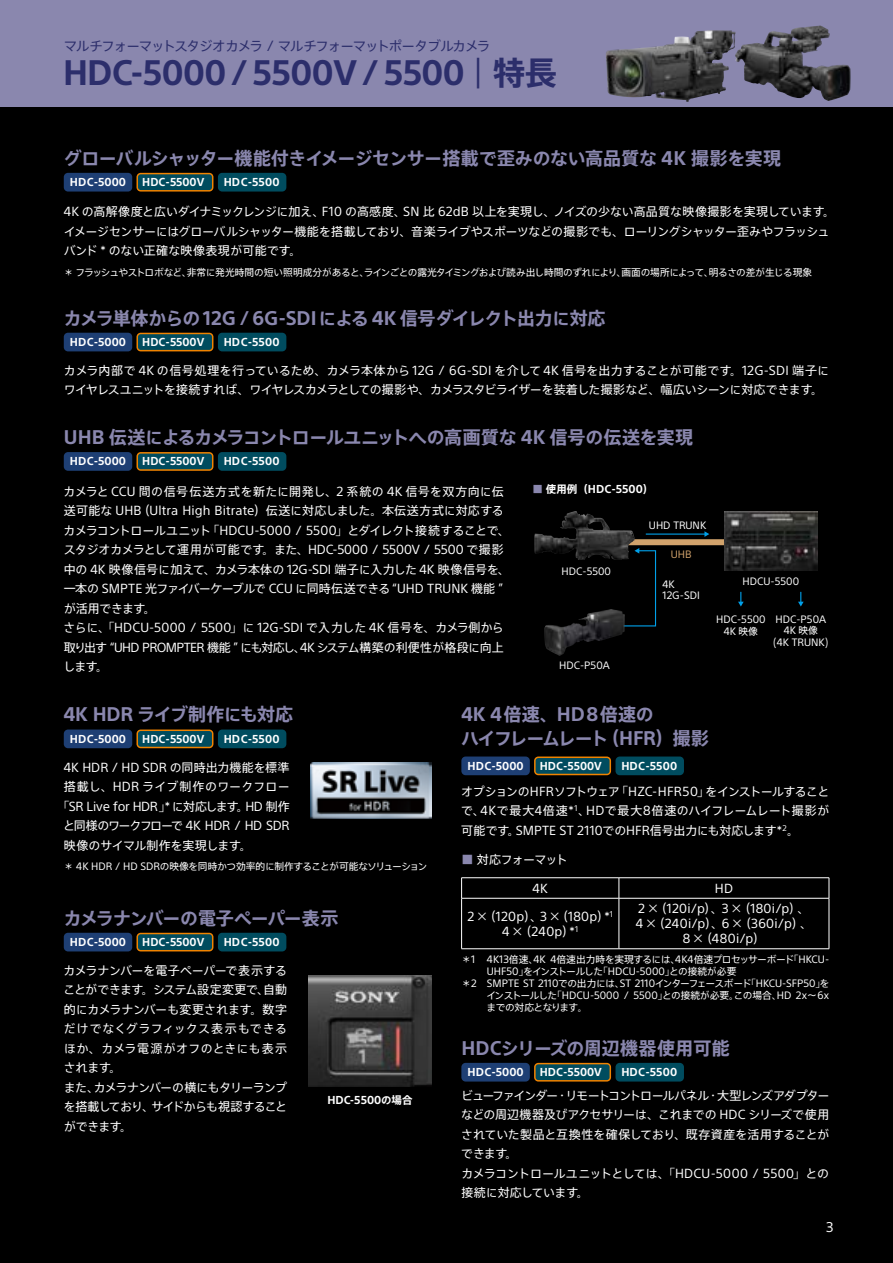
<style>
.page{position:relative;width:893px;height:1263px;background:#000}
.page>*{position:absolute;margin:0;border:0;box-sizing:border-box;transform-origin:0 0}
.t1{font:700 32.25px "SST Jp Pro";letter-spacing:-.02em;color:#2c2e6b}
.t2{font:700 18px/24px "SST Jp Pro";letter-spacing:-.02em;color:#8a87ae}
.t3{font:700 18px "SST Jp Pro";letter-spacing:-.07em;color:#8a87ae}
.t4{font:13.8px "SST";color:#fff}
.t5{font:13.5px "SST Jp Pro";letter-spacing:-.08em;color:#2c2e6b}
.t6{font:12px/19.5px "SST Jp Pro";letter-spacing:-.01em;color:#fff}
.t7{font:12px/19.5px "SST Jp Pro";letter-spacing:-.035em;color:#fff}
.t8{font:12px/15px "SST Jp Pro";letter-spacing:.03em;color:#fff;text-align:center}
.t9{font:12px "SST Jp Pro";letter-spacing:-.05em;color:#fff}
.t10{font:12px "SST Jp Pro";letter-spacing:.02em;color:#fff}
.t11{font:12px "SST Jp Pro";letter-spacing:-.06em;color:#fff}
.t12{font:700 10.5px "SST Jp Pro";color:#fff}
.t13{font:9.75px/11.2px "SST Jp Pro";color:#fff;text-align:center}
.t14{font:9.75px "SST Jp Pro";letter-spacing:-.04em;color:#fff}
.t15{font:9.75px "SST Jp Pro";letter-spacing:-.02em;color:#fff}
.t16{font:9.75px "SST Jp Pro";letter-spacing:-.06em;color:#fff}
.t17{font:9.75px "SST Jp Pro";color:#d2a36c}
.s1{font-weight:400;font-size:30.6px}
.s2{color:#8a87ae}
</style>
<div class="page">
<div style="left:0;top:0;width:893px;height:106px;background:#8a87ae"></div>
<div style="left:64px;top:173px;width:68px;height:19px;background:#1e3f74;border-radius:4px"></div>
<svg style="left:136px;top:173px;width:77px;height:19px"></svg>
<div style="left:218px;top:173px;width:68px;height:19px;background:#004c5f;border-radius:4px"></div>
<div style="left:64px;top:333px;width:68px;height:18px;background:#1e3f74;border-radius:4px"></div>
<svg style="left:136px;top:333px;width:77px;height:18px"></svg>
<div style="left:218px;top:333px;width:68px;height:18px;background:#004c5f;border-radius:4px"></div>
<div style="left:64px;top:452px;width:68px;height:19px;background:#1e3f74;border-radius:4px"></div>
<svg style="left:136px;top:452px;width:77px;height:19px"></svg>
<div style="left:218px;top:452px;width:68px;height:19px;background:#004c5f;border-radius:4px"></div>
<svg style="left:613px;top:539px;width:111px;height:6px"></svg>
<img style="left:556px;top:511px;width:20px;height:28px">
<hr style="left:646px;top:533px;width:59px;height:2px;background:#00a0e9">
<svg style="left:704px;top:531px;width:5px;height:6px"></svg>
<svg style="left:798px;top:592px;width:6px;height:14px"></svg>
<svg style="left:738px;top:592px;width:6px;height:14px"></svg>
<svg style="left:620px;top:548px;width:37px;height:79px"></svg>
<img style="left:724px;top:512px;width:94px;height:58px">
<img style="left:573px;top:609px;width:38px;height:17px">
<div style="left:64px;top:729px;width:68px;height:19px;background:#1e3f74;border-radius:4px"></div>
<svg style="left:136px;top:729px;width:77px;height:19px"></svg>
<div style="left:218px;top:729px;width:68px;height:19px;background:#004c5f;border-radius:4px"></div>
<div style="left:64px;top:933px;width:68px;height:18px;background:#1e3f74;border-radius:4px"></div>
<svg style="left:136px;top:933px;width:77px;height:18px"></svg>
<div style="left:218px;top:933px;width:68px;height:18px;background:#004c5f;border-radius:4px"></div>
<div style="left:461px;top:756px;width:69px;height:19px;background:#1e3f74;border-radius:4px"></div>
<svg style="left:534px;top:756px;width:77px;height:19px"></svg>
<div style="left:615px;top:756px;width:69px;height:19px;background:#004c5f;border-radius:4px"></div>
<svg style="left:461px;top:878px;width:1px;height:20px"></svg>
<hr style="left:461px;top:877px;width:158px;height:1px;background:#fff">
<hr style="left:461px;top:898px;width:158px;height:1px;background:#fff">
<hr style="left:461px;top:898px;width:1px;height:50px;background:#fff">
<hr style="left:619px;top:898px;width:210px;height:1px;background:#fff">
<hr style="left:461px;top:948px;width:158px;height:1px;background:#fff">
<hr style="left:619px;top:877px;width:210px;height:1px;background:#fff">
<svg style="left:619px;top:878px;width:1px;height:20px"></svg>
<svg style="left:829px;top:878px;width:1px;height:20px"></svg>
<hr style="left:619px;top:898px;width:1px;height:50px;background:#fff">
<hr style="left:829px;top:898px;width:1px;height:50px;background:#fff">
<hr style="left:619px;top:948px;width:210px;height:1px;background:#fff">
<div style="left:461px;top:1063px;width:69px;height:18px;background:#1e3f74;border-radius:4px"></div>
<svg style="left:534px;top:1063px;width:77px;height:18px"></svg>
<div style="left:615px;top:1063px;width:69px;height:18px;background:#004c5f;border-radius:4px"></div>
<img style="left:311px;top:763px;width:121px;height:56px">
<img style="left:735px;top:26px;width:84px;height:59px">
<img style="left:308px;top:976px;width:124px;height:110px">
<img style="left:606px;top:30px;width:101px;height:68px">
<p class="t5" style="left:64px;top:36px;width:428px">マルチフォーマットスタジオカメラ / マルチフォーマットポータブルカメラ</p>
<h1 class="t1" style="left:63px;top:48px;width:495px">HDC-5000 / 5500V / 5500 <span class="s1">|</span> 特長</h1>
<h2 class="t2" style="left:64px;top:146px;width:719px">グローバルシャッター機能付きイメージセンサー搭載で歪みのない高品質な 4K 撮影を実現</h2>
<p class="t12" style="left:70px;top:174px;width:58px">HDC-5000</p>
<p class="t12" style="left:142px;top:174px;width:63px">HDC-5500V</p>
<p class="t12" style="left:224px;top:174px;width:57px">HDC-5500</p>
<p class="t6" style="left:64px;top:202px;width:773px">4K の高解像度と広いダイナミックレンジに加え、F10 の高感度、SN 比 62dB 以上を実現し、ノイズの少ない高品質な映像撮影を実現しています。イメージセンサーにはグローバルシャッター機能を搭載しており、音楽ライブやスポーツなどの撮影でも、ローリングシャッター歪みやフラッシュバンド * のない正確な映像表現が可能です。</p>
<p class="t14" style="left:64px;top:265px;width:750px">＊ フラッシュやストロボなど、非常に発光時間の短い照明成分があると、ラインごとの露光タイミングおよび読み出し時間のずれにより、画面の場所によって、明るさの差が生じる現象</p>
<h2 class="t2" style="left:64px;top:305px;width:543px">カメラ単体からの12G / 6G-SDIによる 4K 信号ダイレクト出力に対応</h2>
<p class="t12" style="left:70px;top:334px;width:58px">HDC-5000</p>
<p class="t12" style="left:142px;top:334px;width:63px">HDC-5500V</p>
<p class="t12" style="left:224px;top:334px;width:57px">HDC-5500</p>
<p class="t6" style="left:64px;top:360px;width:767px">カメラ内部で 4K の信号処理を行っているため、カメラ本体から 12G / 6G-SDI を介して 4K 信号を出力することが可能です。12G-SDI 端子にワイヤレスユニットを接続すれば、ワイヤレスカメラとしての撮影や、カメラスタビライザーを装着した撮影など、幅広いシーンに対応できます。</p>
<h2 class="t2" style="left:64px;top:425px;width:631px">UHB 伝送によるカメラコントロールユニットへの高画質な 4K 信号の伝送を実現</h2>
<p class="t12" style="left:70px;top:453px;width:58px">HDC-5000</p>
<p class="t12" style="left:142px;top:453px;width:63px">HDC-5500V</p>
<p class="t12" style="left:224px;top:453px;width:57px">HDC-5500</p>
<p class="t6" style="left:64px;top:481px;width:448px">カメラと CCU 間の信号伝送方式を新たに開発し、2 系統の 4K 信号を双方向に伝送可能な UHB（Ultra High Bitrate）伝送に対応しました。本伝送方式に対応するカメラコントロールユニット「HDCU-5000 / 5500」とダイレクト接続することで、スタジオカメラとして運用が可能です。また、HDC-5000 / 5500V / 5500 で撮影中の 4K 映像信号に加えて、カメラ本体の 12G-SDI 端子に入力した 4K 映像信号を、一本の SMPTE 光ファイバーケーブルで CCU に同時伝送できる“UHD TRUNK 機能 ”が活用できます。<br>さらに、「HDCU-5000 / 5500」に 12G-SDI で入力した 4K 信号を、カメラ側から取り出す “UHD PROMPTER 機能 ” にも対応し、4K システム構築の利便性が格段に向上します。</p>
<p class="t12" style="left:532px;top:481px;width:122px"><span class="s2">■</span> 使用例（HDC-5500）</p>
<p class="t13" style="left:649px;top:519px;width:59px">UHD TRUNK</p>
<p class="t17" style="left:671px;top:547px;width:22px">UHB</p>
<p class="t13" style="left:561px;top:565px;width:51px">HDC-5500</p>
<p class="t13" style="left:662px;top:579px;width:39px;line-height:10.5px;text-align:left">4K<br>12G-SDI</p>
<p class="t13" style="left:742px;top:575px;width:58px">HDCU-5500</p>
<p class="t13" style="left:716px;top:614px;width:51px">HDC-5500<br>4K 映像</p>
<p class="t13" style="left:774px;top:613px;width:56px">HDC-P50A<br>4K 映像<br>(4K TRUNK)</p>
<p class="t13" style="left:559px;top:659px;width:52px">HDC-P50A</p>
<h2 class="t2" style="left:64px;top:702px;width:231px">4K HDR ライブ制作にも対応</h2>
<p class="t12" style="left:70px;top:731px;width:58px">HDC-5000</p>
<p class="t12" style="left:142px;top:731px;width:63px">HDC-5500V</p>
<p class="t12" style="left:224px;top:731px;width:57px">HDC-5500</p>
<p class="t6" style="left:64px;top:757px;width:227px">4K HDR / HD SDR の同時出力機能を標準</p>
<p class="t10" style="left:64px;top:778px;width:227px">搭載し、HDR ライブ制作のワークフロー</p>
<p class="t6" style="left:57px;top:796px;width:234px">「SR Live for HDR」* に対応します。HD 制作</p>
<p class="t9" style="left:63px;top:817px;width:228px">と同様のワークフローで 4K HDR / HD SDR</p>
<p class="t6" style="left:64px;top:835px;width:189px">映像のサイマル制作を実現します。</p>
<p class="t15" style="left:64px;top:860px;width:365px">＊ 4K HDR / HD SDRの映像を同時かつ効率的に制作することが可能なソリューション</p>
<h2 class="t3" style="left:64px;top:904px;width:276px">カメラナンバーの電子ペーパー表示</h2>
<p class="t12" style="left:70px;top:934px;width:58px">HDC-5000</p>
<p class="t12" style="left:142px;top:934px;width:63px">HDC-5500V</p>
<p class="t12" style="left:224px;top:934px;width:57px">HDC-5500</p>
<p class="t6" style="left:64px;top:960px;width:225px">カメラナンバーを電子ペーパーで表示することができます。システム設定変更で、自動的にカメラナンバーも変更されます。数字だけでなくグラフィックス表示もできるほか、カメラ電源がオフのときにも表示されます。<br>また、カメラナンバーの横にもタリーランプを搭載しており、サイドからも視認することができます。</p>
<p class="t12" style="left:327px;top:1092px;width:87px">HDC-5500の場合</p>
<h2 class="t2" style="left:461px;top:702px;width:250px">4K 4倍速、HD8倍速の<br>ハイフレームレート（HFR）撮影</h2>
<p class="t12" style="left:468px;top:758px;width:58px">HDC-5000</p>
<p class="t12" style="left:540px;top:758px;width:63px">HDC-5500V</p>
<p class="t12" style="left:621px;top:758px;width:57px">HDC-5500</p>
<p class="t6" style="left:461px;top:781px;width:370px;text-align:justify">オプションのHFRソフトウェア「HZC-HFR50」をインストールすることで、4Kで最大4倍速*<sup>1</sup>、HDで最大8倍速のハイフレームレート撮影が可能です。SMPTE ST 2110でのHFR信号出力にも対応します*<sup>2</sup>。</p>
<p class="t11" style="left:462px;top:850px;width:108px"><span class="s2">■</span> 対応フォーマット</p>
<p class="t6" style="left:533px;top:878px;width:17px">4K</p>
<p class="t6" style="left:715px;top:878px;width:20px">HD</p>
<p class="t8" style="left:467px;top:908px;width:147px">2 ×（120p）、3 ×（180p）*<sup>1<br></sup>4 ×（240p）*<sup>1</sup></p>
<p class="t8" style="left:636px;top:900px;width:178px">2 ×（120i/p）、3 ×（180i/p）、<br>4 ×（240i/p）、6 ×（360i/p）、<br>8 ×（480i/p）</p>
<p class="t13" style="left:461px;top:953px;width:369px">＊1 4K13倍速、4K 4倍速出力時を実現するには、4K4倍速プロセッサーボード「HKCU-</p>
<p class="t13" style="left:487px;top:965px;width:251px">UHF50」をインストールした「HDCU-5000」との接続が必要</p>
<p class="t13" style="left:461px;top:977px;width:370px">＊2 SMPTE ST 2110での出力には、ST 2110インターフェースボード「HKCU-SFP50」を</p>
<p class="t13" style="left:486px;top:989px;width:344px">インストールした「HDCU-5000 / 5500」との接続が必要。この場合、HD 2x～6x</p>
<p class="t16" style="left:486px;top:1000px;width:103px">までの対応となります。</p>
<h2 class="t2" style="left:461px;top:1035px;width:270px">HDCシリーズの周辺機器使⽤可能</h2>
<p class="t12" style="left:468px;top:1064px;width:58px">HDC-5000</p>
<p class="t12" style="left:540px;top:1064px;width:63px">HDC-5500V</p>
<p class="t12" style="left:621px;top:1064px;width:57px">HDC-5500</p>
<p class="t7" style="left:461px;top:1085px;width:370px">ビューファインダー・リモートコントロールパネル・大型レンズアダプターなどの周辺機器及びアクセサリーは、これまでの HDC シリーズで使用されていた製品と互換性を確保しており、既存資産を活用することができます。<br>カメラコントロールユニットとしては、「HDCU-5000 / 5500」との接続に対応しています。</p>
<p class="t4" style="left:826px;top:1219px;width:9px">3</p>
</div>
